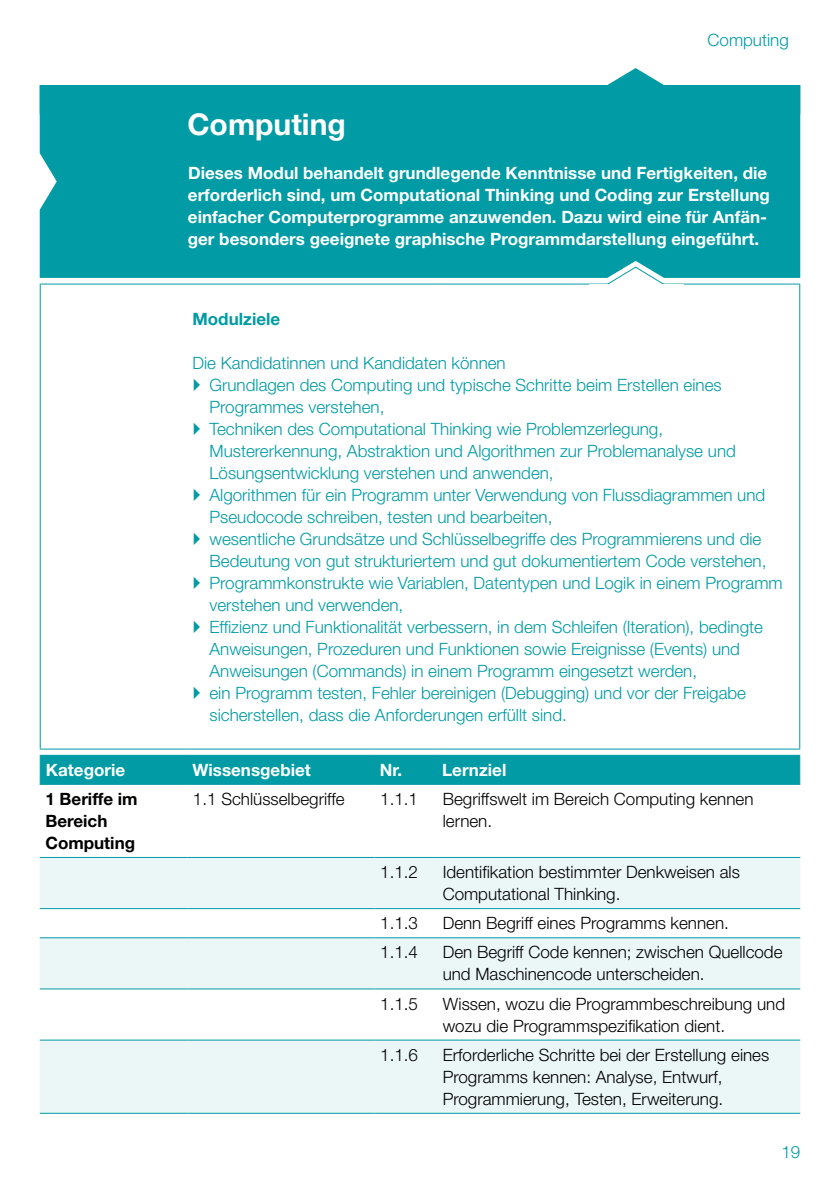
<style>
.page{position:relative;width:840px;height:1191px;background:#fff}
.page>*{position:absolute;margin:0;border:0;box-sizing:border-box;transform-origin:0 0}
.Kapitelanfang_Nr1{font:700 30px "Helvetica Neue LT Std";color:#fff}
.Fliesstext{font:300 17px/22px "Helvetica Neue LT Std";color:#009ba4}
.Fliesstext-2{font:300 17px/22px "Helvetica Neue LT Std";color:#000}
.Fliesstext-3{font:700 17px/22px "Helvetica Neue LT Std";color:#fff}
.Kopfzeile{font:700 17px "Helvetica Neue LT Std";color:#fff}
.Fliesstext_bold{font:700 17px/22px "Helvetica Neue LT Std";color:#000}
.Fliesstext-4{font:700 17px "Helvetica Neue LT Std";color:#009ba4}
</style>
<div class="page">
<svg style="left:40px;top:858px;width:759px;height:255px;fill:#ebf6f7"></svg>
<hr style="left:40px;top:857px;width:147px;height:1px;background:#009ba4">
<hr style="left:187px;top:857px;width:187px;height:1px;background:#009ba4">
<hr style="left:374px;top:857px;width:63px;height:1px;background:#009ba4">
<hr style="left:437px;top:857px;width:362px;height:1px;background:#009ba4">
<hr style="left:40px;top:908px;width:147px;height:1px;background:#009ba4">
<hr style="left:187px;top:908px;width:187px;height:1px;background:#009ba4">
<hr style="left:374px;top:908px;width:63px;height:1px;background:#009ba4">
<hr style="left:437px;top:908px;width:362px;height:1px;background:#009ba4">
<hr style="left:40px;top:937px;width:147px;height:1px;background:#009ba4">
<hr style="left:187px;top:937px;width:187px;height:1px;background:#009ba4">
<hr style="left:374px;top:937px;width:63px;height:1px;background:#009ba4">
<hr style="left:437px;top:937px;width:362px;height:1px;background:#009ba4">
<hr style="left:40px;top:988px;width:147px;height:1px;background:#009ba4">
<hr style="left:187px;top:988px;width:187px;height:1px;background:#009ba4">
<hr style="left:374px;top:988px;width:63px;height:1px;background:#009ba4">
<hr style="left:437px;top:988px;width:362px;height:1px;background:#009ba4">
<hr style="left:40px;top:1039px;width:147px;height:1px;background:#009ba4">
<hr style="left:187px;top:1039px;width:187px;height:1px;background:#009ba4">
<hr style="left:374px;top:1039px;width:63px;height:1px;background:#009ba4">
<hr style="left:437px;top:1039px;width:362px;height:1px;background:#009ba4">
<hr style="left:40px;top:1113px;width:147px;height:1px;background:#009ba4">
<hr style="left:187px;top:1113px;width:187px;height:1px;background:#009ba4">
<hr style="left:374px;top:1113px;width:63px;height:1px;background:#009ba4">
<hr style="left:437px;top:1113px;width:362px;height:1px;background:#009ba4">
<hr style="left:40px;top:784px;width:147px;height:1px;background:#009ba4">
<hr style="left:187px;top:784px;width:187px;height:1px;background:#009ba4">
<hr style="left:374px;top:784px;width:63px;height:1px;background:#009ba4">
<hr style="left:437px;top:784px;width:362px;height:1px;background:#009ba4">
<svg style="left:40px;top:68px;width:759px;height:210px;background:#15a3ab"></svg>
<hr style="left:40px;top:283px;width:147px;height:1px;background:#009ba4">
<hr style="left:187px;top:283px;width:187px;height:1px;background:#009ba4">
<hr style="left:374px;top:283px;width:62px;height:1px;background:#009ba4">
<hr style="left:436px;top:283px;width:363px;height:1px;background:#009ba4">
<hr style="left:40px;top:284px;width:1px;height:464px;background:#009ba4">
<hr style="left:798px;top:284px;width:1px;height:464px;background:#009ba4">
<hr style="left:40px;top:748px;width:147px;height:1px;background:#009ba4">
<hr style="left:187px;top:748px;width:187px;height:1px;background:#009ba4">
<hr style="left:374px;top:748px;width:62px;height:1px;background:#009ba4">
<hr style="left:436px;top:748px;width:363px;height:1px;background:#009ba4">
<div style="left:40px;top:755px;width:759px;height:29px;background:#009ba4"></div>
<svg style="left:589px;top:266px;width:88px;height:18px"></svg>
<p class="Fliesstext" style="left:707px;top:29px;width:83px">Computing</p>
<p class="Kapitelanfang_Nr1" style="left:187px;top:106px;width:160px">Computing</p>
<p class="Fliesstext-3" style="left:188px;top:161px;width:583px">Dieses Modul behandelt grundlegende Kenntnisse und Fertigkeiten, die erforderlich sind, um Computational Thinking und Coding zur Erstellung einfacher Computerprogramme anzuwenden. Dazu wird eine für Anfän&shy;ger besonders geeignete graphische Programmdarstellung eingeführt.</p>
<p class="Fliesstext-4" style="left:192px;top:308px;width:89px">Modulziele</p>
<p class="Fliesstext" style="left:192px;top:351px;width:314px">Die Kandidatinnen und Kandidaten können</p>
<p class="Fliesstext" style="left:209px;top:373px;width:513px">Grundlagen des Computing und typische Schritte beim Erstellen eines<br>Programmes verstehen,</p>
<p class="Fliesstext" style="left:209px;top:417px;width:527px">Techniken des Computational Thinking wie Problemzerlegung,<br>Mustererkennung, Abstraktion und Algorithmen zur Problemanalyse und<br>Lösungsentwicklung verstehen und anwenden,</p>
<p class="Fliesstext" style="left:209px;top:483px;width:557px">Algorithmen für ein Programm unter Verwendung von Flussdiagrammen und<br>Pseudocode schreiben, testen und bearbeiten,</p>
<p class="Fliesstext" style="left:209px;top:527px;width:558px">wesentliche Grundsätze und Schlüsselbegriffe des Programmierens und die<br>Bedeutung von gut strukturiertem und gut dokumentiertem Code verstehen,</p>
<p class="Fliesstext" style="left:209px;top:571px;width:574px">Programmkonstrukte wie Variablen, Datentypen und Logik in einem Programm verstehen und verwenden,</p>
<p class="Fliesstext" style="left:209px;top:615px;width:554px">Effizienz und Funktionalität verbessern, in dem Schleifen (Iteration), bedingte<br>Anweisungen, Prozeduren und Funktionen sowie Ereignisse (Events) und<br>Anweisungen (Commands) in einem Programm eingesetzt werden,</p>
<p class="Fliesstext" style="left:209px;top:681px;width:538px">ein Programm testen, Fehler bereinigen (Debugging) und vor der Freigabe sicherstellen, dass die Anforderungen erfüllt sind.</p>
<p class="Kopfzeile" style="left:46px;top:759px;width:81px">Kategorie</p>
<p class="Kopfzeile" style="left:192px;top:759px;width:120px">Wissensgebiet</p>
<p class="Kopfzeile" style="left:379px;top:759px;width:24px">Nr.</p>
<p class="Kopfzeile" style="left:442px;top:759px;width:66px">Lernziel</p>
<p class="Fliesstext_bold" style="left:45px;top:787px;width:94px">1 Beriffe im<br>Bereich<br>Computing</p>
<p class="Fliesstext-2" style="left:193px;top:787px;width:153px">1.1 Schlüsselbegriffe</p>
<p class="Fliesstext-2" style="left:380px;top:787px;width:39px">1.1.1</p>
<p class="Fliesstext-2" style="left:442px;top:787px;width:312px">Begriffswelt im Bereich Computing kennen lernen.</p>
<p class="Fliesstext-2" style="left:380px;top:860px;width:39px">1.1.2</p>
<p class="Fliesstext-2" style="left:442px;top:860px;width:298px">Identifikation bestimmter Denkweisen als<br>Computational Thinking.</p>
<p class="Fliesstext-2" style="left:380px;top:912px;width:39px">1.1.3</p>
<p class="Fliesstext-2" style="left:442px;top:912px;width:287px">Denn Begriff eines Programms kennen.</p>
<p class="Fliesstext-2" style="left:380px;top:941px;width:39px">1.1.4</p>
<p class="Fliesstext-2" style="left:442px;top:941px;width:341px">Den Begriff Code kennen; zwischen Quellcode und Maschinencode unterscheiden.</p>
<p class="Fliesstext-2" style="left:380px;top:992px;width:39px">1.1.5</p>
<p class="Fliesstext-2" style="left:442px;top:992px;width:344px">Wissen, wozu die Programmbeschreibung und wozu die Programmspezifikation dient.</p>
<p class="Fliesstext-2" style="left:380px;top:1043px;width:39px">1.1.6</p>
<p class="Fliesstext-2" style="left:442px;top:1043px;width:328px">Erforderliche Schritte bei der Erstellung eines<br>Programms kennen: Analyse, Entwurf,<br>Programmierung, Testen, Erweiterung.</p>
<p class="Fliesstext" style="left:780px;top:1140px;width:20px">19</p>
</div>
